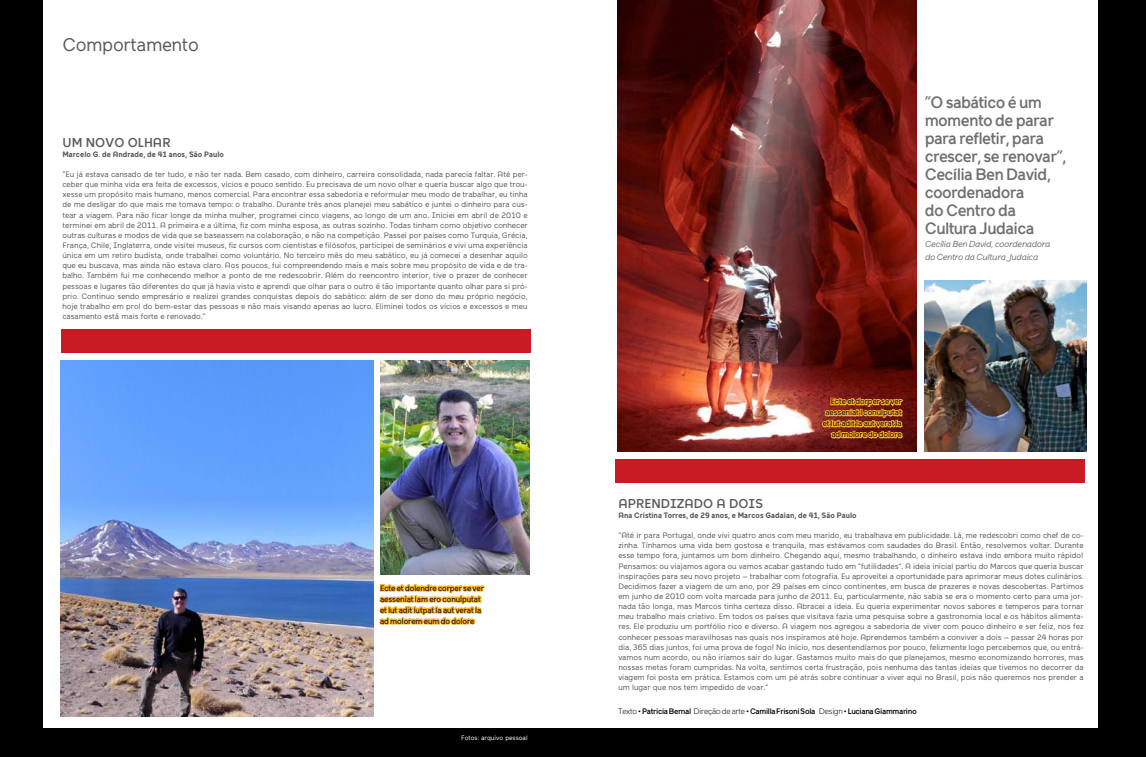
<style>
.page{position:relative;width:1146px;height:757px;background:#fff}
.page>*{position:absolute;margin:0;border:0;box-sizing:border-box;transform-origin:0 0}
.t1{font:20px "Cifra OT";letter-spacing:-.015em;color:#58595b}
.t2{font:700 18px/18px "Cifra OT";letter-spacing:-.03em;color:#6d6f71}
.t3{font:700 14px "Cifra OT";color:#58595b}
.t4{font:italic 9.5px/13px "Cifra OT";letter-spacing:-.03em;color:#6d6f71}
.t5{font:700 8.7px "Cifra OT";letter-spacing:-.03em;color:#000}
.t6{font:8.6px/10.1px "Cifra OT";color:#58595b;text-align:justify}
.t7{font:800 8.6px "Cifra OT";color:#58595b}
.t8{font:8.5px/11px "Cifra OT";color:#000}
.t9{font:7px "Cifra OT";color:#fff}
.s1{font-weight:300}
.s2{font-weight:400}
</style>
<div class="page">
<div style="left:0;top:0;width:1145px;height:757px;background:#000"></div>
<div style="left:43px;top:0;width:1054px;height:728px;background:#fff"></div>
<img style="left:924px;top:281px;width:162px;height:170px">
<div style="left:615px;top:459px;width:469px;height:24px;background:#c71c23"></div>
<img style="left:617px;top:0;width:299px;height:452px">
<div style="left:61px;top:329px;width:469px;height:24px;background:#c71c23"></div>
<img style="left:380px;top:361px;width:150px;height:214px">
<img style="left:61px;top:500px;width:312px;height:216px">
<img style="left:61px;top:360px;width:312px;height:140px">
<svg style="left:379px;top:584px;width:107px;height:41px"></svg>
<svg style="left:821px;top:397px;width:83px;height:43px;background:#b8651f"></svg>
<h1 class="t1" style="left:62px;top:35px;width:138px">Comportamento</h1>
<h3 class="t3" style="left:62px;top:135px;width:110px">Um novo olhar</h3>
<p class="t7" style="left:62px;top:149px;width:163px">Marcelo G. de Andrade, de 41 anos, São Paulo</p>
<p class="t6" style="left:62px;top:169px;width:466px">“Eu já estava cansado de ter tudo, e não ter nada. Bem casado, com dinheiro, carreira consolidada, nada parecia faltar. Até per&shy;ceber que minha vida era feita de excessos, vícios e pouco sentido. Eu precisava de um novo olhar e queria buscar algo que trou&shy;xesse um propósito mais humano, menos comercial. Para encontrar essa sabedoria e reformular meu modo de trabalhar, eu tinha de me desligar do que mais me tomava tempo: o trabalho. Durante três anos planejei meu sabático e juntei o dinheiro para cus&shy;tear a viagem. Para não ficar longe da minha mulher, programei cinco viagens, ao longo de um ano. Iniciei em abril de 2010 e terminei em abril de 2011. A primeira e a última, fiz com minha esposa, as outras sozinho. Todas tinham como objetivo conhecer outras culturas e modos de vida que se baseassem na colaboração, e não na competição. Passei por países como Turquia, Grécia, França, Chile, Inglaterra, onde visitei museus, fiz cursos com cientistas e filósofos, participei de seminários e vivi uma experiência única em um retiro budista, onde trabalhei como voluntário. No terceiro mês do meu sabático, eu já comecei a desenhar aquilo que eu buscava, mas ainda não estava claro. Aos poucos, fui compreendendo mais e mais sobre meu propósito de vida e de tra&shy;balho. Também fui me conhecendo melhor a ponto de me redescobrir. Além do reencontro interior, tive o prazer de conhecer pessoas e lugares tão diferentes do que já havia visto e aprendi que olhar para o outro é tão importante quanto olhar para si pró&shy;prio. Continuo sendo empresário e realizei grandes conquistas depois do sabático: além de ser dono do meu próprio negócio, hoje trabalho em prol do bem-estar das pessoas e não mais visando apenas ao lucro. Eliminei todos os vícios e excessos e meu casamento está mais forte e renovado.”</p>
<p class="t8" style="left:380px;top:582px;width:105px">Ecte et dolendre corper se ver aesseniat lam ero conulputat et lut adit lutpat la aut verat la ad molorem eum do dolore</p>
<p class="t9" style="left:461px;top:734px;width:68px">Fotos: arquivo pessoal</p>
<h2 class="t2" style="left:924px;top:93px;width:143px">“O sabático é um momento de parar para refletir, para crescer, se renovar”,<br>Cecília Ben David, coordenadora<br>do Centro da<br>Cultura Judaica</h2>
<p class="t4" style="left:924px;top:238px;width:127px">Cecília Ben David, coordenadora do Centro da Cultura Judaica</p>
<p class="t8" style="left:822px;top:396px;width:81px;text-align:right">Ecte et dorper se ver aesseniat l conulputat et lut adit la aut verat la ad molore do dolore</p>
<h3 class="t3" style="left:618px;top:496px;width:144px">Aprendiza do a dois</h3>
<p class="t7" style="left:618px;top:511px;width:240px">Ana Cristina Torres, de 29 anos, e Marcos Gadaian, de 41, São Paulo</p>
<p class="t6" style="left:618px;top:530px;width:466px">“Até ir para Portugal, onde vivi quatro anos com meu marido, eu trabalhava em publicidade. Lá, me redescobri como chef de co&shy;zinha. Tínhamos uma vida bem gostosa e tranquila, mas estávamos com saudades do Brasil. Então, resolvemos voltar. Durante esse tempo fora, juntamos um bom dinheiro. Chegando aqui, mesmo trabalhando, o dinheiro estava indo embora muito rápido!<br>Pensamos: ou viajamos agora ou vamos acabar gastando tudo em “futilidades”. A ideia inicial partiu do Marcos que queria buscar inspirações para seu novo projeto – trabalhar com fotografia. Eu aproveitei a oportunidade para aprimorar meus dotes culinários.<br>Decidimos fazer a viagem de um ano, por 29 países em cinco continentes, em busca de prazeres e novas descobertas. Partimos em junho de 2010 com volta marcada para junho de 2011. Eu, particularmente, não sabia se era o momento certo para uma jor&shy;nada tão longa, mas Marcos tinha certeza disso. Abracei a ideia. Eu queria experimentar novos sabores e temperos para tornar meu trabalho mais criativo. Em todos os países que visitava fazia uma pesquisa sobre a gastronomia local e os hábitos alimenta&shy;res. Ele produziu um portfólio rico e diverso. A viagem nos agregou a sabedoria de viver com pouco dinheiro e ser feliz, nos fez conhecer pessoas maravilhosas nas quais nos inspiramos até hoje. Aprendemos também a conviver a dois – passar 24 horas por dia, 365 dias juntos, foi uma prova de fogo! No início, nos desentendíamos por pouco, felizmente logo percebemos que, ou entrá&shy;vamos num acordo, ou não iríamos sair do lugar. Gastamos muito mais do que planejamos, mesmo economizando horrores, mas nossas metas foram cumpridas. Na volta, sentimos certa frustração, pois nenhuma das tantas ideias que tivemos no decorrer da viagem foi posta em prática. Estamos com um pé atrás sobre continuar a viver aqui no Brasil, pois não queremos nos prender a um lugar que nos tem impedido de voar.”</p>
<p class="t5" style="left:618px;top:707px;width:300px"><span class="s1">Texto</span> <span class="s2">•</span> Patricia Bernal <span class="s1">Direção de arte</span> <span class="s2">•</span> Camilla Frisoni Sola <span class="s1">Design</span> <span class="s2">•</span> Luciana Giammarino</p>
</div>
